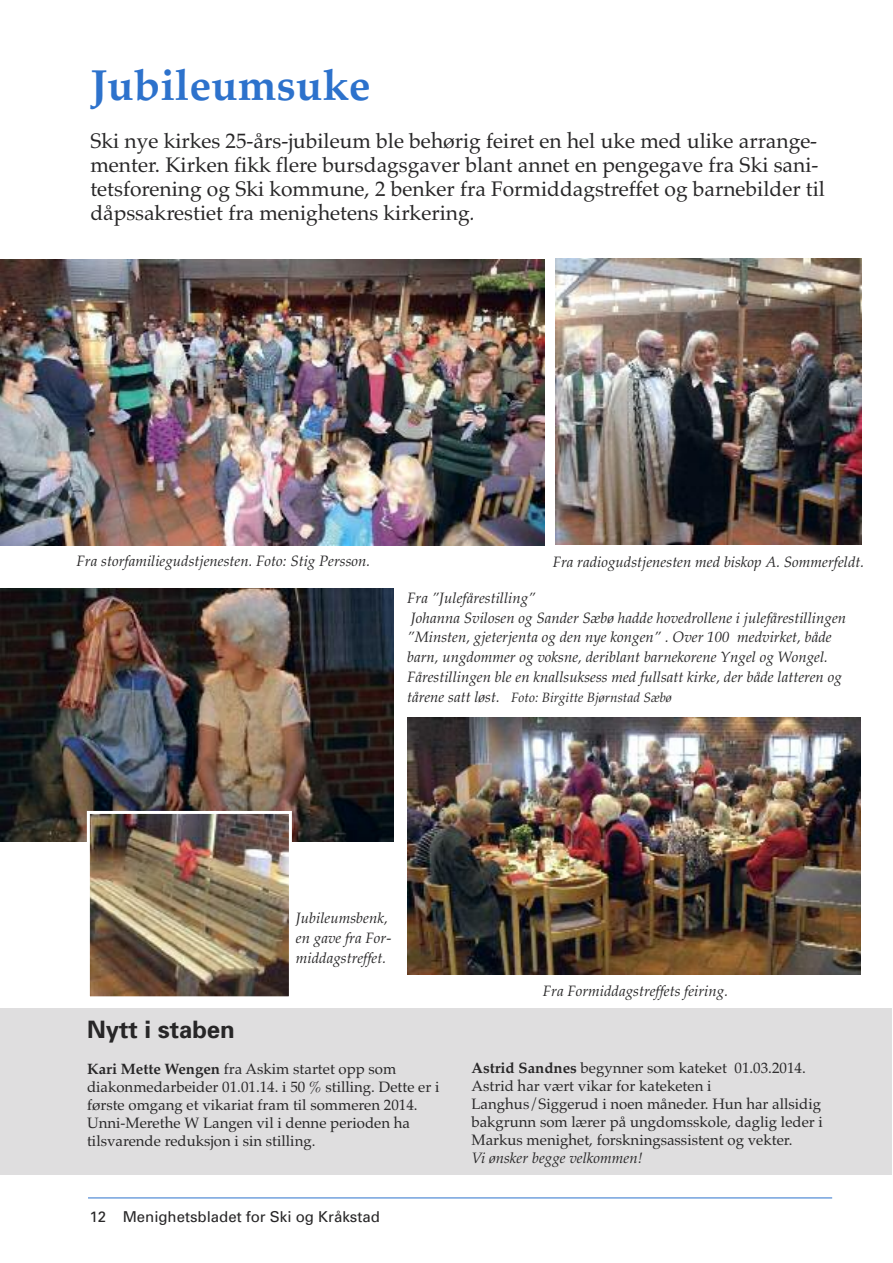
<style>
.page{position:relative;width:893px;height:1263px;background:#fff}
.page>*{position:absolute;margin:0;border:0;box-sizing:border-box;transform-origin:0 0}
.t1{font:700 43.5px "Palatino";color:#2d72cc}
.t2{font:700 24px "Univers";color:#272627}
.t3{font:21px/24px "Palatino";color:#272627}
.t4{font:italic 15px/19.8px "Palatino";color:#272627}
.t5{font:15px/18px "Palatino";color:#272627}
.t6{font:15px "Univers";color:#272627}
.t7{font:italic 13.5px "Palatino";color:#272627}
.s1{font-style:italic}
.s2{font-size:15px}
.s3{font-weight:700}
</style>
<div class="page">
<hr style="left:88px;top:1198px;width:744px;height:1px;background:#2d72cc">
<div style="left:0;top:1008px;width:892px;height:167px;background:#dfdedf"></div>
<img style="left:0;top:259px;width:544px;height:286px">
<img style="left:0;top:588px;width:393px;height:253px">
<img style="left:555px;top:259px;width:307px;height:286px">
<img style="left:408px;top:718px;width:453px;height:256px">
<img style="left:91px;top:815px;width:197px;height:180px">
<div style="left:87px;top:811px;width:205px;height:188px;border:3px solid #fff"></div>
<h1 class="t1" style="left:90px;top:59px;width:282px">Jubileumsuke</h1>
<p class="t3" style="left:90px;top:128px;width:736px">Ski nye kirkes 25-års-jubileum ble behørig feiret en hel uke med ulike arrange&shy;menter. Kirken fikk flere bursdagsgaver blant annet en pengegave fra Ski sani&shy;tetsforening og Ski kommune, 2 benker fra Formiddagstreffet og barnebilder til dåpssakrestiet fra menighetens kirkering<span class="s1">.</span></p>
<p class="t4" style="left:77px;top:551px;width:295px">Fra storfamiliegudstjenesten. Foto: Stig Persson.</p>
<p class="t4" style="left:553px;top:552px;width:313px">Fra radiogudstjenesten med biskop A. Sommerfeldt.</p>
<p class="t4" style="left:407px;top:588px;width:440px">Fra ”Julefårestilling”<br>Johanna Svilosen og Sander Sæbø hadde hovedrollene i julefårestillingen ”Minsten, gjeterjenta og den nye kongen” . Over 100 medvirket, både barn, ungdommer og voksne, deriblant barnekorene Yngel og Wongel.<br>Fårestillingen ble en knallsuksess med fullsatt kirke, der både latteren og</p>
<p class="t7" style="left:407px;top:689px;width:266px"><span class="s2">tårene satt løst.</span> Foto: Birgitte Bjørnstad Sæbø</p>
<p class="t4" style="left:296px;top:908px;width:97px">Jubileumsbenk, en gave fra For&shy;middagstreffet.</p>
<p class="t4" style="left:543px;top:981px;width:187px">Fra Formiddagstreffets feiring.</p>
<h2 class="t2" style="left:87px;top:1020px;width:149px">Nytt i staben</h2>
<p class="t5" style="left:87px;top:1060px;width:354px"><span class="s3">Kari Mette Wengen</span> fra Askim startet opp som diakonmedarbeider 01.01.14. i 50 % stilling. Dette er i første omgang et vikariat fram til sommeren 2014.<br>Unni-Merethe W Langen vil i denne perioden ha tilsvarende reduksjon i sin stilling.</p>
<p class="t5" style="left:471px;top:1059px;width:353px"><span class="s3">Astrid Sandnes</span> begynner som kateket 01.03.2014.<br>Astrid har vært vikar for kateketen i Langhus/Siggerud i noen måneder. Hun har allsidig bakgrunn som lærer på ungdomsskole, daglig leder i Markus menighet, forskningsassistent og vekter.</p>
<p class="t4" style="left:471px;top:1148px;width:173px">Vi ønsker begge velkommen!</p>
<p class="t6" style="left:89px;top:1211px;width:292px">12 Menighetsbladet for Ski og Kråkstad</p>
</div>
